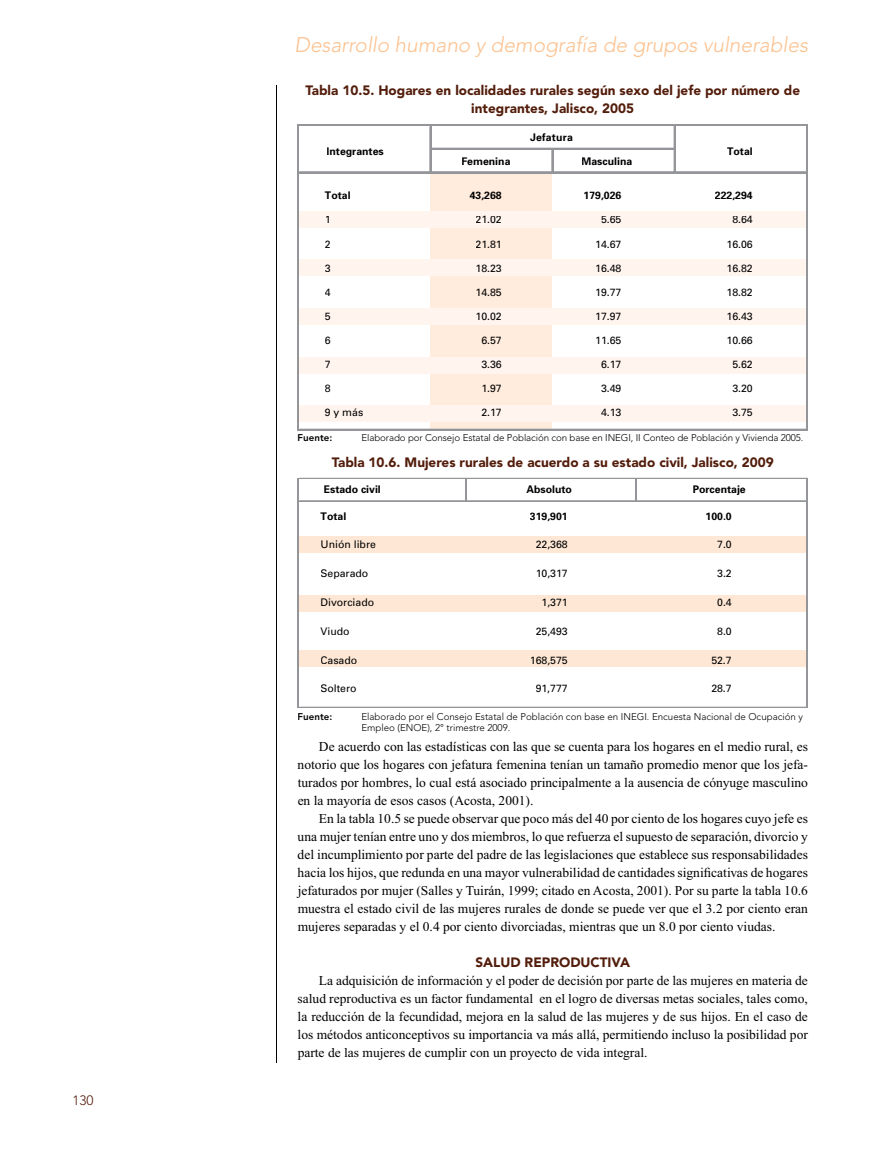
<style>
.page{position:relative;width:893px;height:1149px;background:#fff}
.page>*{position:absolute;margin:0;border:0;box-sizing:border-box;transform-origin:0 0}
.t1{font:italic 300 21px "Avenir";letter-spacing:-.005em;color:#fcc290}
.t2{font:13.5px/18px "Times New Roman";color:#000;text-align:justify}
.t3{font:900 13.5px/18px "Avenir";color:#531d0b;text-align:center}
.t4{font:300 13.5px "Avenir";color:#531d0b}
.t5{font:10.5px "Univers";color:#000}
.t6{font:700 10.5px "Univers";color:#000}
.t7{font:700 10.5px "Univers";letter-spacing:.02em;color:#000}
.t8{font:300 9.75px/11.7px "Avenir";color:#000}
.t9{font:800 9.75px "Avenir";color:#000}
</style>
<div class="page">
<hr style="left:276px;top:85px;width:1px;height:977px;background:#000">
<div style="left:430px;top:173px;width:121px;height:256px;background:#ffecdd"></div>
<div style="left:299px;top:211px;width:507px;height:16px;background:#fff5ee"></div>
<div style="left:299px;top:259px;width:507px;height:17px;background:#fff5ee"></div>
<div style="left:299px;top:308px;width:507px;height:17px;background:#fff5ee"></div>
<div style="left:299px;top:357px;width:507px;height:16px;background:#fff5ee"></div>
<div style="left:299px;top:405px;width:507px;height:17px;background:#fff5ee"></div>
<hr style="left:298px;top:124px;width:1px;height:307px;background:#939598">
<hr style="left:430px;top:126px;width:1px;height:47px;background:#939598">
<hr style="left:674px;top:126px;width:1px;height:47px;background:#939598">
<hr style="left:806px;top:126px;width:2px;height:305px;background:#939598">
<svg style="left:552px;top:150px;width:1px;height:21px"></svg>
<hr style="left:299px;top:124px;width:509px;height:2px;background:#939598">
<hr style="left:431px;top:148px;width:243px;height:2px;background:#939598">
<hr style="left:299px;top:171px;width:509px;height:2px;background:#939598">
<hr style="left:299px;top:429px;width:509px;height:2px;background:#939598">
<div style="left:299px;top:536px;width:507px;height:16px;background:#fee8d5"></div>
<div style="left:299px;top:594px;width:507px;height:17px;background:#fee8d5"></div>
<div style="left:299px;top:650px;width:507px;height:17px;background:#fee8d5"></div>
<hr style="left:298px;top:478px;width:1px;height:229px;background:#939598">
<hr style="left:465px;top:479px;width:2px;height:22px;background:#939598">
<hr style="left:806px;top:479px;width:2px;height:228px;background:#939598">
<hr style="left:635px;top:478px;width:2px;height:23px;background:#939598">
<hr style="left:299px;top:478px;width:509px;height:1px;background:#939598">
<hr style="left:299px;top:500px;width:509px;height:1px;background:#939598">
<hr style="left:299px;top:707px;width:509px;height:1px;background:#939598">
<p class="t4" style="left:72px;top:1094px;width:23px">130</p>
<h1 class="t1" style="left:295px;top:36px;width:515px">Desarrollo humano y demografía de grupos vulnerables</h1>
<p class="t3" style="left:305px;top:83px;width:496px">Tabla 10.5. Hogares en localidades rurales según sexo del jefe por número de integrantes, Jalisco, 2005</p>
<p class="t7" style="left:530px;top:134px;width:44px">Jefatura</p>
<p class="t6" style="left:327px;top:148px;width:59px">Integrantes</p>
<p class="t6" style="left:727px;top:148px;width:27px">Total</p>
<p class="t6" style="left:461px;top:157px;width:51px">Femenina</p>
<p class="t6" style="left:582px;top:157px;width:52px">Masculina</p>
<p class="t6" style="left:325px;top:192px;width:27px">Total</p>
<p class="t6" style="left:470px;top:192px;width:34px">43,268</p>
<p class="t6" style="left:584px;top:192px;width:39px">179,026</p>
<p class="t6" style="left:715px;top:192px;width:39px">222,294</p>
<p class="t5" style="left:325px;top:216px;width:7px">1</p>
<p class="t5" style="left:476px;top:216px;width:28px">21.02</p>
<p class="t5" style="left:601px;top:216px;width:22px">5.65</p>
<p class="t5" style="left:732px;top:216px;width:22px">8.64</p>
<p class="t5" style="left:325px;top:240px;width:7px">2</p>
<p class="t5" style="left:476px;top:240px;width:28px">21.81</p>
<p class="t5" style="left:595px;top:240px;width:28px">14.67</p>
<p class="t5" style="left:726px;top:240px;width:28px">16.06</p>
<p class="t5" style="left:325px;top:264px;width:7px">3</p>
<p class="t5" style="left:476px;top:264px;width:28px">18.23</p>
<p class="t5" style="left:595px;top:264px;width:28px">16.48</p>
<p class="t5" style="left:726px;top:264px;width:28px">16.82</p>
<p class="t5" style="left:325px;top:288px;width:7px">4</p>
<p class="t5" style="left:476px;top:288px;width:28px">14.85</p>
<p class="t5" style="left:726px;top:288px;width:28px">18.82</p>
<p class="t5" style="left:595px;top:288px;width:28px">19.77</p>
<p class="t5" style="left:325px;top:312px;width:7px">5</p>
<p class="t5" style="left:476px;top:312px;width:28px">10.02</p>
<p class="t5" style="left:595px;top:312px;width:28px">17.97</p>
<p class="t5" style="left:726px;top:312px;width:28px">16.43</p>
<p class="t5" style="left:325px;top:336px;width:7px">6</p>
<p class="t5" style="left:481px;top:336px;width:22px">6.57</p>
<p class="t5" style="left:726px;top:336px;width:28px">10.66</p>
<p class="t5" style="left:595px;top:336px;width:28px">11.65</p>
<p class="t5" style="left:325px;top:360px;width:7px">7</p>
<p class="t5" style="left:481px;top:360px;width:22px">3.36</p>
<p class="t5" style="left:601px;top:360px;width:22px">6.17</p>
<p class="t5" style="left:732px;top:360px;width:22px">5.62</p>
<p class="t5" style="left:325px;top:384px;width:7px">8</p>
<p class="t5" style="left:481px;top:384px;width:22px">1.97</p>
<p class="t5" style="left:601px;top:384px;width:22px">3.49</p>
<p class="t5" style="left:732px;top:384px;width:22px">3.20</p>
<p class="t5" style="left:325px;top:408px;width:40px">9 y más</p>
<p class="t5" style="left:481px;top:408px;width:22px">2.17</p>
<p class="t5" style="left:601px;top:408px;width:22px">4.13</p>
<p class="t5" style="left:732px;top:408px;width:22px">3.75</p>
<p class="t9" style="left:298px;top:434px;width:36px">Fuente:</p>
<p class="t8" style="left:361px;top:433px;width:443px">Elaborado por Consejo Estatal de Población con base en INEGI, II Conteo de Población y Vivienda 2005.</p>
<p class="t3" style="left:332px;top:455px;width:444px">Tabla 10.6. Mujeres rurales de acuerdo a su estado civil, Jalisco, 2009</p>
<p class="t6" style="left:324px;top:485px;width:59px">Estado civil</p>
<p class="t6" style="left:526px;top:485px;width:47px">Absoluto</p>
<p class="t6" style="left:693px;top:485px;width:55px">Porcentaje</p>
<p class="t6" style="left:321px;top:512px;width:27px">Total</p>
<p class="t6" style="left:530px;top:512px;width:39px">319,901</p>
<p class="t6" style="left:705px;top:512px;width:28px">100.0</p>
<p class="t5" style="left:320px;top:540px;width:57px">Unión libre</p>
<p class="t5" style="left:536px;top:540px;width:34px">22,368</p>
<p class="t5" style="left:717px;top:540px;width:16px">7.0</p>
<p class="t5" style="left:320px;top:569px;width:49px">Separado</p>
<p class="t5" style="left:536px;top:569px;width:34px">10,317</p>
<p class="t5" style="left:717px;top:569px;width:16px">3.2</p>
<p class="t5" style="left:320px;top:598px;width:55px">Divorciado</p>
<p class="t5" style="left:541px;top:598px;width:28px">1,371</p>
<p class="t5" style="left:717px;top:598px;width:16px">0.4</p>
<p class="t5" style="left:320px;top:627px;width:31px">Viudo</p>
<p class="t5" style="left:536px;top:627px;width:34px">25,493</p>
<p class="t5" style="left:717px;top:627px;width:16px">8.0</p>
<p class="t5" style="left:320px;top:655px;width:38px">Casado</p>
<p class="t5" style="left:530px;top:655px;width:39px">168,575</p>
<p class="t5" style="left:711px;top:655px;width:22px">52.7</p>
<p class="t5" style="left:320px;top:684px;width:38px">Soltero</p>
<p class="t5" style="left:536px;top:684px;width:34px">91,777</p>
<p class="t5" style="left:711px;top:684px;width:22px">28.7</p>
<p class="t9" style="left:298px;top:712px;width:36px">Fuente:</p>
<p class="t8" style="left:361px;top:710px;width:443px">Elaborado por el Consejo Estatal de Población con base en INEGI. Encuesta Nacional de Ocupación y<br>Empleo (ENOE), 2° trimestre 2009.</p>
<p class="t2" style="left:298px;top:738px;width:512px;text-indent:21px">De acuerdo con las estadísticas con las que se cuenta para los hogares en el medio rural, es notorio que los hogares con jefatura femenina tenían un tamaño promedio menor que los jefa&shy;turados por hombres, lo cual está asociado principalmente a la ausencia de cónyuge masculino en la mayoría de esos casos (Acosta, 2001).</p>
<p class="t2" style="left:298px;top:810px;width:512px;text-indent:21px">En la tabla 10.5 se puede observar que poco más del 40 por ciento de los hogares cuyo jefe es una mujer tenían entre uno y dos miembros, lo que refuerza el supuesto de separación, divorcio y del incumplimiento por parte del padre de las legislaciones que establece sus responsabilidades hacia los hijos, que redunda en una mayor vulnerabilidad de cantidades significativas de hogares jefaturados por mujer (Salles y Tuirán, 1999; citado en Acosta, 2001). Por su parte la tabla 10.6 muestra el estado civil de las mujeres rurales de donde se puede ver que el 3.2 por ciento eran mujeres separadas y el 0.4 por ciento divorciadas, mientras que un 8.0 por ciento viudas.</p>
<p class="t3" style="left:475px;top:954px;width:156px">SALUD REPRODUCTIVA</p>
<p class="t2" style="left:298px;top:972px;width:512px;text-indent:21px">La adquisición de información y el poder de decisión por parte de las mujeres en materia de salud reproductiva es un factor fundamental en el logro de diversas metas sociales, tales como, la reducción de la fecundidad, mejora en la salud de las mujeres y de sus hijos. En el caso de los métodos anticonceptivos su importancia va más allá, permitiendo incluso la posibilidad por parte de las mujeres de cumplir con un proyecto de vida integral.</p>
</div>
